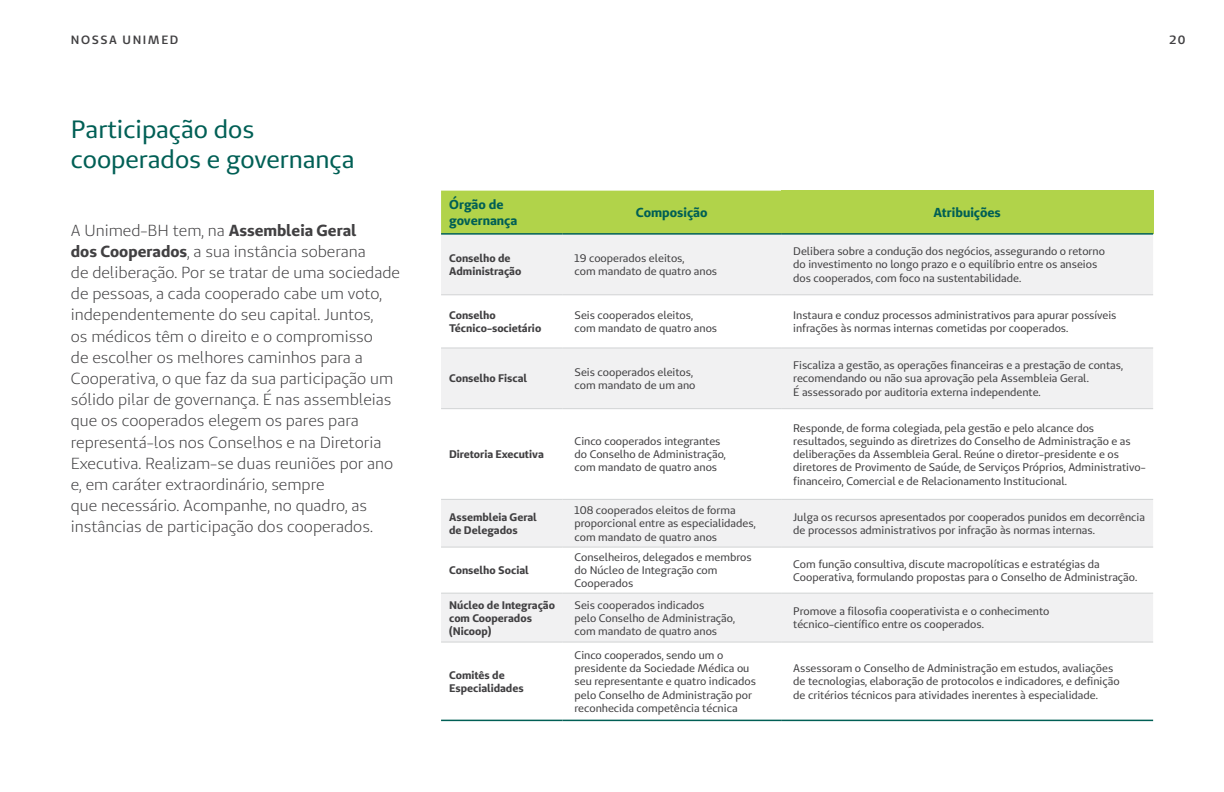
<style>
.page{position:relative;width:1224px;height:792px;background:#fff}
.page>*{position:absolute;margin:0;border:0;box-sizing:border-box;transform-origin:0 0}
.t1{font:25px/30px "Unimed Sans";color:#005f55}
.t2{font:16px/21.2px "Unimed Sans";color:#414042}
.t3{font:700 13px/15.6px "Unimed Sans";color:#005f55}
.t4{font:600 12px "Unimed Sans";letter-spacing:.13em;color:#414042}
.t5{font:11px/13.2px "Unimed Sans";color:#414042}
.t6{font:700 11px/13.2px "Unimed Sans";color:#414042}
.s1{font-weight:700}
</style>
<div class="page">
<div style="left:441px;top:191px;width:340px;height:42px;background:#b1d34a"></div>
<div style="left:781px;top:191px;width:372px;height:43px;background:#b1d34a"></div>
<svg style="left:441px;top:235px;width:712px;height:407px;fill:#f1f1f2"></svg>
<hr style="left:441px;top:233px;width:121px;height:2px;background:#005f55">
<hr style="left:562px;top:233px;width:219px;height:2px;background:#005f55">
<hr style="left:781px;top:233px;width:372px;height:2px;background:#005f55">
<hr style="left:441px;top:720px;width:121px;height:1px;background:#005f55">
<hr style="left:562px;top:720px;width:219px;height:1px;background:#005f55">
<hr style="left:781px;top:720px;width:372px;height:1px;background:#005f55">
<hr style="left:441px;top:295px;width:121px;height:1px;background:#d1d3d4">
<hr style="left:562px;top:295px;width:219px;height:1px;background:#d1d3d4">
<hr style="left:781px;top:295px;width:372px;height:1px;background:#d1d3d4">
<hr style="left:441px;top:348px;width:121px;height:1px;background:#d1d3d4">
<hr style="left:562px;top:348px;width:219px;height:1px;background:#d1d3d4">
<hr style="left:781px;top:348px;width:372px;height:1px;background:#d1d3d4">
<hr style="left:441px;top:408px;width:121px;height:1px;background:#d1d3d4">
<hr style="left:562px;top:408px;width:219px;height:1px;background:#d1d3d4">
<hr style="left:781px;top:408px;width:372px;height:1px;background:#d1d3d4">
<hr style="left:441px;top:499px;width:121px;height:1px;background:#d1d3d4">
<hr style="left:562px;top:499px;width:219px;height:1px;background:#d1d3d4">
<hr style="left:781px;top:499px;width:372px;height:1px;background:#d1d3d4">
<hr style="left:441px;top:547px;width:121px;height:1px;background:#d1d3d4">
<hr style="left:562px;top:547px;width:219px;height:1px;background:#d1d3d4">
<hr style="left:781px;top:547px;width:372px;height:1px;background:#d1d3d4">
<hr style="left:441px;top:593px;width:121px;height:1px;background:#d1d3d4">
<hr style="left:562px;top:593px;width:219px;height:1px;background:#d1d3d4">
<hr style="left:781px;top:593px;width:372px;height:1px;background:#d1d3d4">
<hr style="left:441px;top:642px;width:121px;height:1px;background:#d1d3d4">
<hr style="left:562px;top:642px;width:219px;height:1px;background:#d1d3d4">
<hr style="left:781px;top:642px;width:372px;height:1px;background:#d1d3d4">
<p class="t4" style="left:71px;top:32px;width:109px">NOSSA UN IMED</p>
<h1 class="t1" style="left:71px;top:114px;width:285px">Participação dos cooperados e governança</h1>
<p class="t2" style="left:71px;top:219px;width:331px">A Unimed-BH tem, na <span class="s1">Assembleia Geral<br>dos Cooperados</span>, a sua instância soberana<br>de deliberação. Por se tratar de uma sociedade de pessoas, a cada cooperado cabe um voto, independentemente do seu capital. Juntos,<br>os médicos têm o direito e o compromisso<br>de escolher os melhores caminhos para a Cooperativa, o que faz da sua participação um sólido pilar de governança. É nas assembleias que os cooperados elegem os pares para representá-los nos Conselhos e na Diretoria Executiva. Realizam-se duas reuniões por ano e, em caráter extraordinário, sempre<br>que necessário. Acompanhe, no quadro, as instâncias de participação dos cooperados.</p>
<p class="t4" style="left:1169px;top:32px;width:18px">20</p>
<p class="t3" style="left:449px;top:197px;width:70px">Órgão de governança</p>
<p class="t3" style="left:636px;top:204px;width:73px">Composição</p>
<p class="t3" style="left:933px;top:204px;width:69px">Atribuições</p>
<p class="t6" style="left:449px;top:251px;width:74px">Conselho de<br>Administração</p>
<p class="t5" style="left:575px;top:251px;width:144px">19 cooperados eleitos,<br>com mandato de quatro anos</p>
<p class="t5" style="left:793px;top:245px;width:313px">Delibera sobre a condução dos negócios, assegurando o retorno do investimento no longo prazo e o equilíbrio entre os anseios dos cooperados, com foco na sustentabilidade.</p>
<p class="t6" style="left:449px;top:308px;width:94px">Conselho<br>Técnico-societário</p>
<p class="t5" style="left:575px;top:308px;width:144px">Seis cooperados eleitos,<br>com mandato de quatro anos</p>
<p class="t5" style="left:793px;top:308px;width:325px">Instaura e conduz processos administrativos para apurar possíveis infrações às normas internas cometidas por cooperados.</p>
<p class="t6" style="left:449px;top:372px;width:79px">Conselho Fiscal</p>
<p class="t5" style="left:575px;top:365px;width:122px">Seis cooperados eleitos, com mandato de um ano</p>
<p class="t5" style="left:793px;top:359px;width:331px">Fiscaliza a gestão, as operações financeiras e a prestação de contas, recomendando ou não sua aprovação pela Assembleia Geral.<br>É assessorado por auditoria externa independente.</p>
<p class="t6" style="left:449px;top:447px;width:96px">Diretoria Executiva</p>
<p class="t5" style="left:575px;top:434px;width:153px">Cinco cooperados integrantes do Conselho de Administração, com mandato de quatro anos</p>
<p class="t5" style="left:793px;top:421px;width:354px">Responde, de forma colegiada, pela gestão e pelo alcance dos resultados, seguindo as diretrizes do Conselho de Administração e as deliberações da Assembleia Geral. Reúne o diretor-presidente e os diretores de Provimento de Saúde, de Serviços Próprios, Administrativo&shy;financeiro, Comercial e de Relacionamento Institucional.</p>
<p class="t6" style="left:449px;top:510px;width:89px">Assembleia Geral de Delegados</p>
<p class="t5" style="left:575px;top:504px;width:183px">108 cooperados eleitos de forma proporcional entre as especialidades, com mandato de quatro anos</p>
<p class="t5" style="left:793px;top:510px;width:353px">Julga os recursos apresentados por cooperados punidos em decorrência de processos administrativos por infração às normas internas.</p>
<p class="t6" style="left:449px;top:564px;width:81px">Conselho Social</p>
<p class="t5" style="left:575px;top:550px;width:179px">Conselheiros, delegados e membros do Núcleo de Integração com<br>Cooperados</p>
<p class="t5" style="left:793px;top:557px;width:346px">Com função consultiva, discute macropolíticas e estratégias da<br>Cooperativa, formulando propostas para o Conselho de Administração.</p>
<p class="t6" style="left:449px;top:598px;width:107px">Núcleo de Integração com Cooperados (Nicoop)</p>
<p class="t5" style="left:575px;top:598px;width:162px">Seis cooperados indicados<br>pelo Conselho de Administração, com mandato de quatro anos</p>
<p class="t5" style="left:793px;top:605px;width:258px">Promove a filosofia cooperativista e o conhecimento técnico-científico entre os cooperados.</p>
<p class="t6" style="left:449px;top:668px;width:76px">Comitês de<br>Especialidades</p>
<p class="t5" style="left:575px;top:648px;width:183px">Cinco cooperados, sendo um o presidente da Sociedade Médica ou seu representante e quatro indicados pelo Conselho de Administração por reconhecida competência técnica</p>
<p class="t5" style="left:793px;top:662px;width:328px">Assessoram o Conselho de Administração em estudos, avaliações de tecnologias, elaboração de protocolos e indicadores, e definição de critérios técnicos para atividades inerentes à especialidade.</p>
</div>
